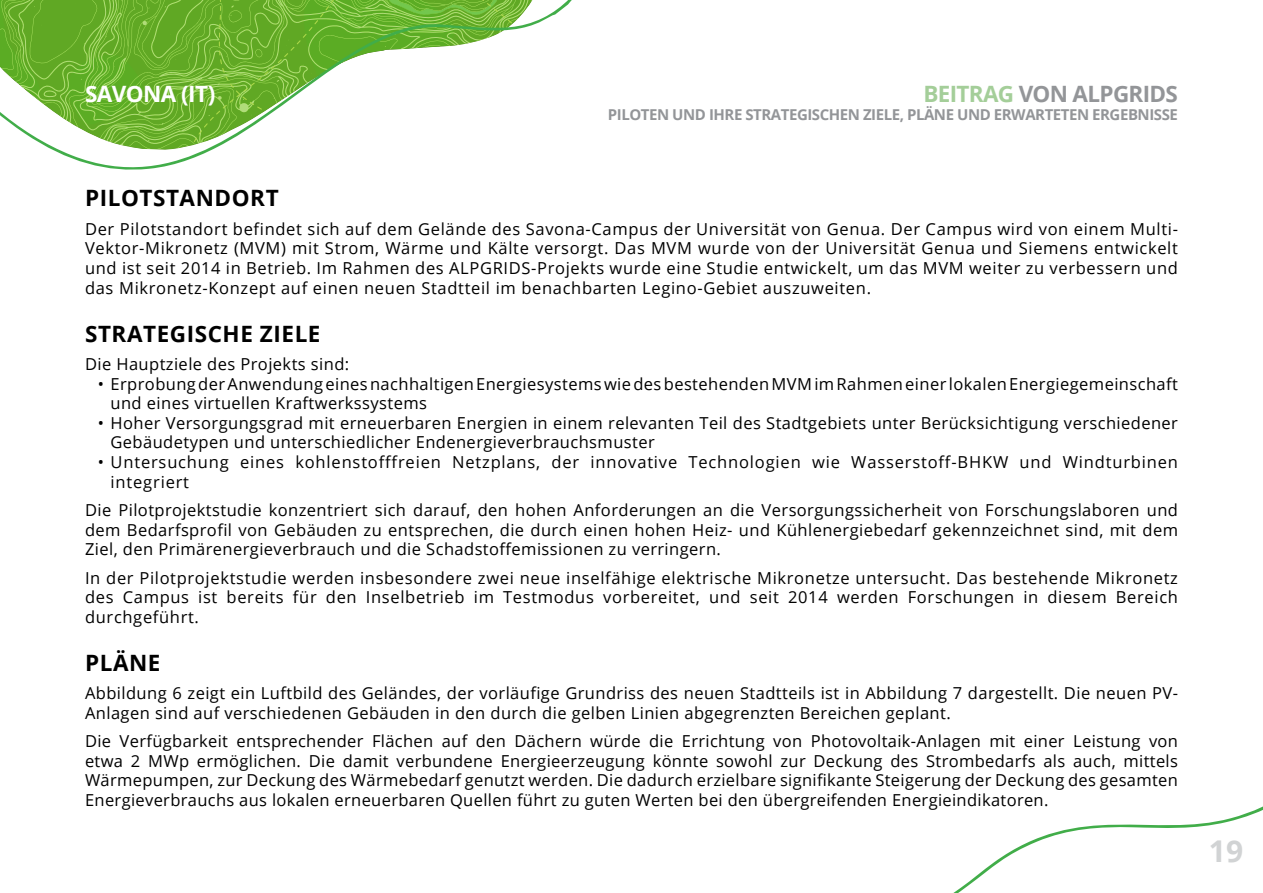
<style>
.page{position:relative;width:1263px;height:893px;background:#fff}
.page>*{position:absolute;margin:0;border:0;box-sizing:border-box;transform-origin:0 0}
.t1{font:700 30px "Open Sans";color:#d1d3d4}
.t2{font:700 22.5px "Open Sans";letter-spacing:.025em;color:#000}
.t3{font:700 22.5px "Open Sans";letter-spacing:-.03em;color:#939598}
.t4{font:700 22.5px "Open Sans";letter-spacing:-.025em;color:#fff}
.t5{font:16.5px/19.5px "Open Sans";letter-spacing:.025em;color:#000;text-align:justify}
.t6{font:16.5px/19.8px "Open Sans";letter-spacing:.05em;color:#000}
.t7{font:700 15px "Open Sans";letter-spacing:-.03em;color:#939598}
.s1{color:#a4ce99}
</style>
<div class="page">
<svg style="left:953px;top:806px;width:310px;height:87px"></svg>
<div style="left:1149px;top:877px;width:114px;height:16px;background:#fff"></div>
<svg style="left:0;top:0;width:572px;height:170px"></svg>
<h2 class="t4" style="left:85px;top:85px;width:132px">SAVONA (IT)</h2>
<h2 class="t3" style="left:923px;top:85px;width:256px"><span class="s1">BEITRAG</span> VON ALPGRIDS</h2>
<p class="t7" style="left:608px;top:109px;width:571px">PILOTEN UND IHRE STRATEGISCHEN ZIELE, PLÄNE UND ERWARTETEN ERGEBNISSE</p>
<h2 class="t2" style="left:85px;top:189px;width:195px">PILOTSTANDORT</h2>
<p class="t5" style="left:85px;top:219px;width:1094px">Der Pilotstandort befindet sich auf dem Gelände des Savona-Campus der Universität von Genua. Der Campus wird von einem Multi-Vektor-Mikronetz (MVM) mit Strom, Wärme und Kälte versorgt. Das MVM wurde von der Universität Genua und Siemens entwickelt und ist seit 2014 in Betrieb. Im Rahmen des ALPGRIDS-Projekts wurde eine Studie entwickelt, um das MVM weiter zu verbessern und das Mikronetz-Konzept auf einen neuen Stadtteil im benachbarten Legino-Gebiet auszuweiten.</p>
<h2 class="t2" style="left:85px;top:324px;width:237px">STRATEGISCHE ZIELE</h2>
<p class="t5" style="left:85px;top:354px;width:266px">Die Hauptziele des Projekts sind:</p>
<p class="t5" style="left:111px;top:376px;width:1069px;text-indent:-13px">• Erprobung der Anwendung eines nachhaltigen Energiesystems wie des bestehenden MVM im Rahmen einer lokalen Energiegemeinschaft und eines virtuellen Kraftwerkssystems</p>
<p class="t5" style="left:111px;top:415px;width:1069px;text-indent:-13px">• Hoher Versorgungsgrad mit erneuerbaren Energien in einem relevanten Teil des Stadtgebiets unter Berücksichtigung verschiedener<br>Gebäudetypen und unterschiedlicher Endenergieverbrauchsmuster</p>
<p class="t6" style="left:111px;top:454px;width:1069px;text-indent:-13px">• Untersuchung eines kohlenstofffreien Netzplans, der innovative Technologien wie Wasserstoff-BHKW und Windturbinen integriert</p>
<p class="t5" style="left:85px;top:500px;width:1094px">Die Pilotprojektstudie konzentriert sich darauf, den hohen Anforderungen an die Versorgungssicherheit von Forschungslaboren und dem Bedarfsprofil von Gebäuden zu entsprechen, die durch einen hohen Heiz- und Kühlenergiebedarf gekennzeichnet sind, mit dem Ziel, den Primärenergieverbrauch und die Schadstoffemissionen zu verringern.</p>
<p class="t5" style="left:85px;top:567px;width:1094px">In der Pilotprojektstudie werden insbesondere zwei neue inselfähige elektrische Mikronetze untersucht. Das bestehende Mikronetz des Campus ist bereits für den Inselbetrieb im Testmodus vorbereitet, und seit 2014 werden Forschungen in diesem Bereich durchgeführt.</p>
<h2 class="t2" style="left:85px;top:653px;width:77px">PLÄNE</h2>
<p class="t5" style="left:85px;top:683px;width:1094px">Abbildung 6 zeigt ein Luftbild des Geländes, der vorläufige Grundriss des neuen Stadtteils ist in Abbildung 7 dargestellt. Die neuen PV-<br>Anlagen sind auf verschiedenen Gebäuden in den durch die gelben Linien abgegrenzten Bereichen geplant.</p>
<p class="t5" style="left:85px;top:731px;width:1094px">Die Verfügbarkeit entsprechender Flächen auf den Dächern würde die Errichtung von Photovoltaik-Anlagen mit einer Leistung von etwa 2 MWp ermöglichen. Die damit verbundene Energieerzeugung könnte sowohl zur Deckung des Strombedarfs als auch, mittels Wärmepumpen, zur Deckung des Wärmebedarf genutzt werden. Die dadurch erzielbare signifikante Steigerung der Deckung des gesamten Energieverbrauchs aus lokalen erneuerbaren Quellen führt zu guten Werten bei den übergreifenden Energieindikatoren.</p>
<h1 class="t1" style="left:1209px;top:839px;width:36px">19</h1>
</div>
